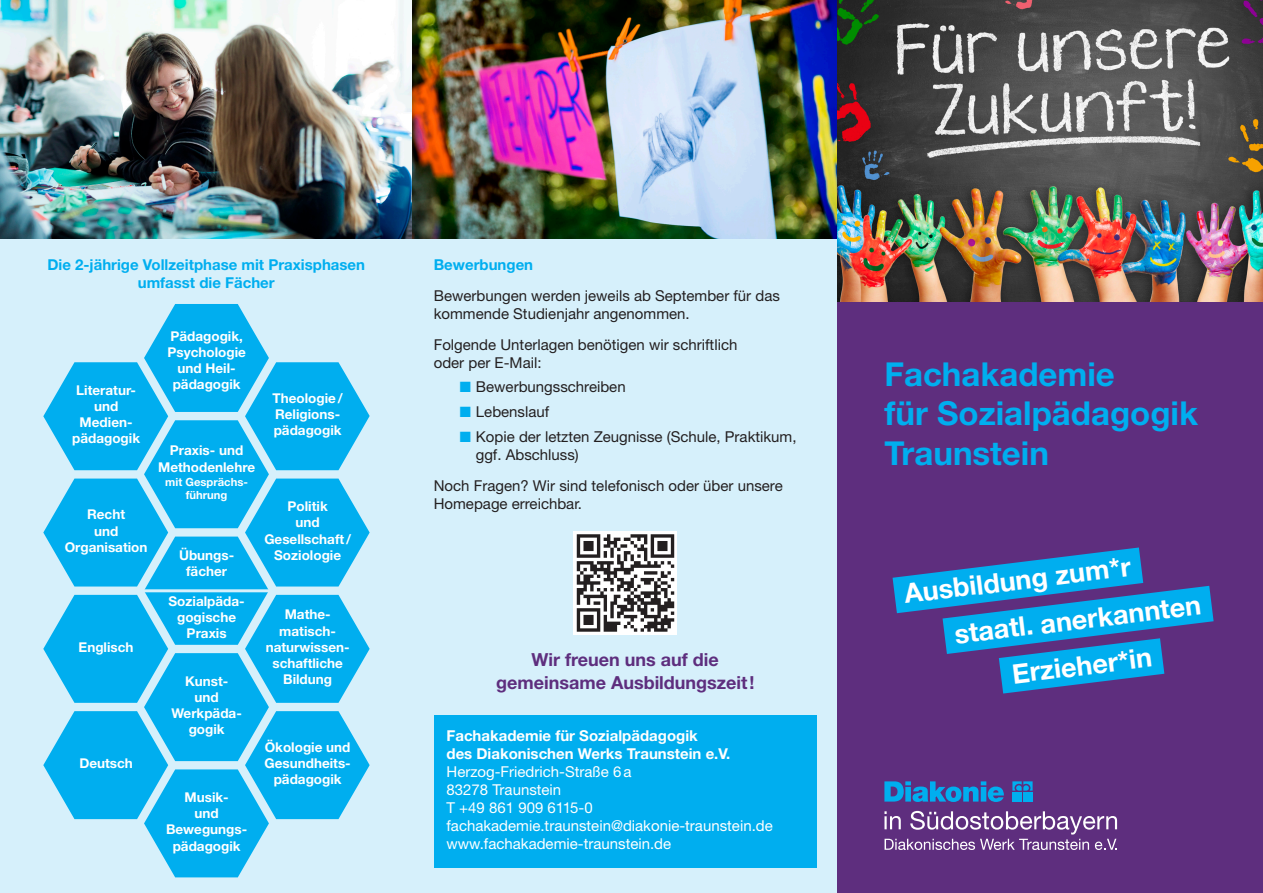
<style>
.page{position:relative;width:1263px;height:893px;background:#fff}
.page>*{position:absolute;margin:0;border:0;box-sizing:border-box;transform-origin:0 0}
.t1{font:700 33px "Helvetica Neue LT Std";color:#00aeef}
.t2{font:700 27px "Helvetica Neue LT Std";color:#fff}
.t3{font:700 18px/23.1px "Helvetica Neue LT Std";color:#5e2e7e;text-align:center}
.t4{font:15px/18px "Helvetica Neue LT Std";color:#231f20}
.t5{font:15px "Helvetica Neue LT Std";color:#fff}
.t6{font:700 15px/18px "Helvetica Neue LT Std";color:#00aeef;text-align:center}
.t7{font:700 15px/18.1px "Helvetica Neue LT Std";color:#fff}
.t8{font:700 13.5px/16.2px "Helvetica Neue LT Std";color:#fff;text-align:center}
.t9{font:700 11.25px "Helvetica Neue LT Std";color:#fff}
.s1{color:#00aeef}
</style>
<div class="page">
<div style="left:0;top:0;width:838px;height:893px;background:#d6f0fb"></div>
<img style="left:0;top:0;width:412px;height:238px">
<img style="left:412px;top:0;width:426px;height:238px">
<div style="left:434px;top:715px;width:382px;height:153px;background:#00aeef"></div>
<svg style="left:43px;top:304px;width:327px;height:573px"></svg>
<svg style="left:574px;top:531px;width:103px;height:104px"></svg>
<svg style="left:577px;top:534px;width:97px;height:98px;background:#908e8e"></svg>
<hr style="left:142px;top:589px;width:131px;height:3px;background:#d6f0fb">
<div style="left:838px;top:0;width:425px;height:893px;background:#5e2e7e"></div>
<img style="left:838px;top:0;width:425px;height:302px">
<svg style="left:884px;top:781px;width:120px;height:21px"></svg>
<svg style="left:1012px;top:781px;width:20px;height:10px"></svg>
<div style="left:1012px;top:792px;width:10px;height:9px;background:#00aeef"></div>
<div style="left:1023px;top:792px;width:9px;height:9px;background:#00aeef"></div>
<svg style="left:884px;top:811px;width:233px;height:39px"></svg>
<svg style="left:892px;top:547px;width:321px;height:146px"></svg>
<p class="t6" style="left:47px;top:257px;width:319px">Die 2-jährige Vollzeitphase mit Praxisphasen umfasst die Fächer</p>
<p class="t8" style="left:76px;top:383px;width:61px">Literatur&shy;und</p>
<p class="t8" style="left:72px;top:415px;width:69px">Medien&shy;pädagogik</p>
<p class="t8" style="left:65px;top:508px;width:84px">Recht<br>und<br>Organisation</p>
<p class="t8" style="left:79px;top:640px;width:56px">Englisch</p>
<p class="t8" style="left:79px;top:756px;width:55px">Deutsch</p>
<p class="t8" style="left:167px;top:329px;width:80px">Pädagogik,<br>Psychologie und Heil&shy;pädagogik</p>
<p class="t8" style="left:170px;top:444px;width:75px">Praxis- und</p>
<p class="t8" style="left:158px;top:460px;width:98px">Methodenlehre</p>
<p class="t9" style="left:165px;top:478px;width:84px">mit Gesprächs-</p>
<p class="t9" style="left:186px;top:491px;width:43px">führung</p>
<p class="t8" style="left:179px;top:548px;width:57px">Übungs&shy;fächer</p>
<p class="t8" style="left:169px;top:594px;width:78px">Sozialpäda&shy;gogische<br>Praxis</p>
<p class="t8" style="left:185px;top:674px;width:45px">Kunst&shy;und</p>
<p class="t8" style="left:171px;top:707px;width:72px">Werkpäda&shy;gogik</p>
<p class="t8" style="left:185px;top:790px;width:46px">Musik&shy;und</p>
<p class="t8" style="left:166px;top:823px;width:83px">Bewegungs&shy;pädagogik</p>
<p class="t8" style="left:273px;top:391px;width:72px;text-align:left">Theologie /<br>Religions&shy;pädagogik</p>
<p class="t8" style="left:264px;top:500px;width:88px">Politik<br>und<br>Gesellschaft /<br>Soziologie</p>
<p class="t8" style="left:266px;top:608px;width:85px">Mathe&shy;matisch&shy;naturwissen&shy;schaftliche</p>
<p class="t8" style="left:283px;top:672px;width:50px">Bildung</p>
<p class="t8" style="left:265px;top:740px;width:88px">Ökologie und<br>Gesundheits&shy;pädagogik</p>
<p class="t6" style="left:434px;top:257px;width:101px">Bewerbungen</p>
<p class="t4" style="left:434px;top:288px;width:348px">Bewerbungen werden jeweils ab September für das</p>
<p class="t4" style="left:434px;top:306px;width:257px">kommende Studienjahr angenommen.</p>
<p class="t4" style="left:434px;top:337px;width:305px">Folgende Unterlagen benötigen wir schriftlich</p>
<p class="t4" style="left:434px;top:355px;width:109px">oder per E-Mail:</p>
<p class="t4" style="left:459px;top:380px;width:168px"><span class="s1">◼</span> Bewerbungsschreiben</p>
<p class="t4" style="left:459px;top:404px;width:92px"><span class="s1">◼</span> Lebenslauf</p>
<p class="t4" style="left:476px;top:429px;width:322px;text-indent:-16px"><span class="s1">◼</span> Kopie der letzten Zeugnisse (Schule, Praktikum, ggf. Abschluss)</p>
<p class="t4" style="left:434px;top:478px;width:350px">Noch Fragen? Wir sind telefonisch oder über unsere</p>
<p class="t4" style="left:434px;top:496px;width:150px">Homepage erreichbar.</p>
<p class="t3" style="left:496px;top:649px;width:260px">Wir freuen uns auf die gemeinsame Ausbildungszeit!</p>
<p class="t7" style="left:446px;top:727px;width:285px">Fachakademie für Sozialpädagogik<br>des Diakonischen Werks Traunstein e.V.</p>
<p class="t5" style="left:446px;top:766px;width:186px">Herzog-Friedrich-Straße 6a</p>
<p class="t5" style="left:446px;top:784px;width:116px">83278 Traunstein</p>
<p class="t5" style="left:446px;top:802px;width:148px">T +49 861 909 6115-0</p>
<p class="t5" style="left:446px;top:820px;width:328px">fachakademie.traunstein@diakonie-traunstein.de</p>
<p class="t5" style="left:446px;top:839px;width:226px">www.fachakademie-traunstein.de</p>
<p class="t1" style="left:884px;top:362px;width:232px">Fachakademie</p>
<p class="t1" style="left:884px;top:402px;width:315px">für Sozialpädagogik</p>
<p class="t1" style="left:884px;top:441px;width:166px">Traunstein</p>
<p class="t2" style="left:903px;top:584px;width:229px;rotate:-7deg">Ausbildung zum*r</p>
<p class="t2" style="left:953px;top:625px;width:250px;rotate:-7deg">staatl. anerkannten</p>
<p class="t2" style="left:1011px;top:664px;width:142px;rotate:-7deg">Erzieher*in</p>
</div>
